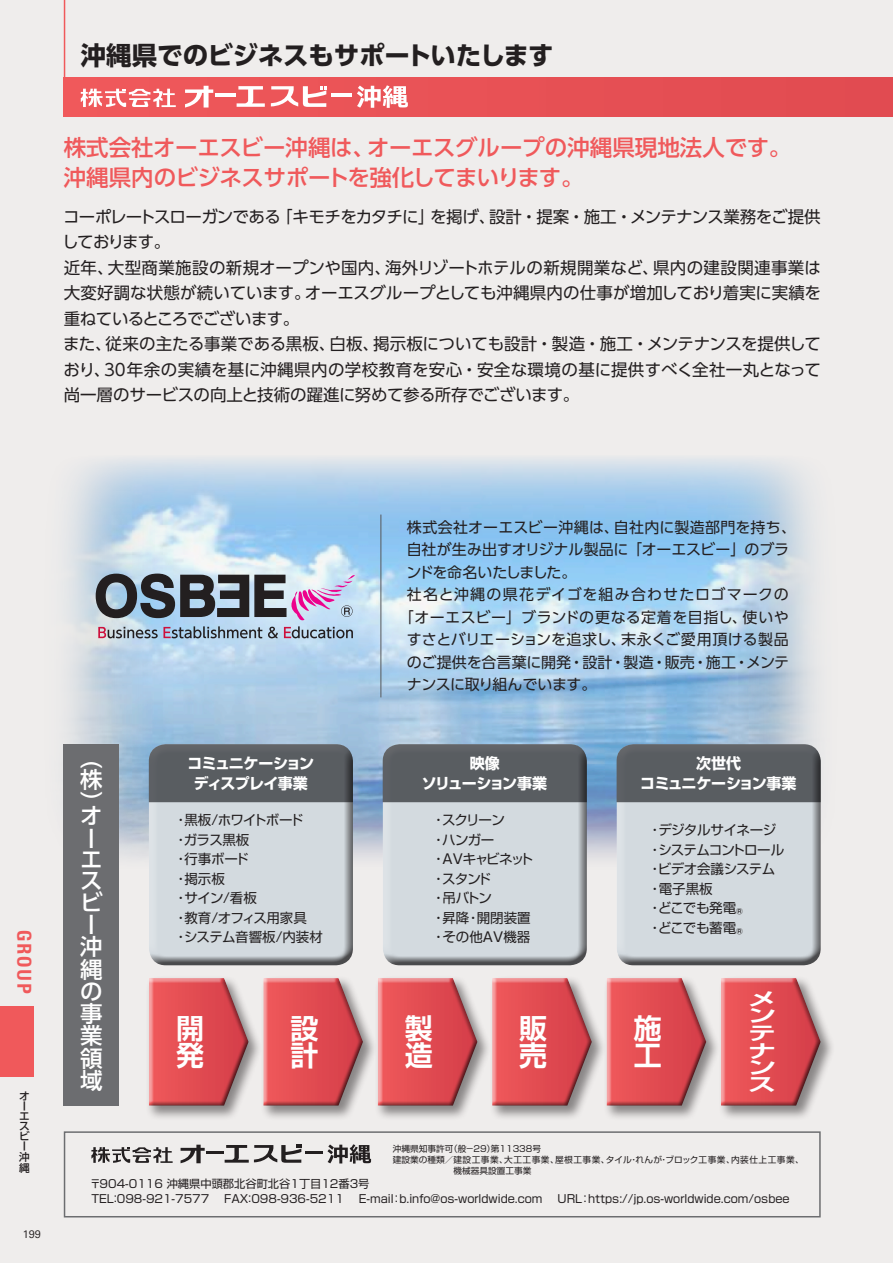
<style>
.page{position:relative;width:893px;height:1263px;background:#efedec}
.page>*{position:absolute;margin:0;border:0;box-sizing:border-box;transform-origin:0 0}
.t1{font:700 27.9px/27.9px "Shin Go Pro De";color:#fff}
.t2{font:700 25.5px "UD Shin Go Pro";letter-spacing:-.01em;color:#231f20}
.t3{font:500 22.5px/30px "UD Shin Go Pro";letter-spacing:-.01em;color:#f0595b}
.t4{font:500 22.5px/22px "UD Shin Go Pro";color:#fff;text-align:justify}
.t5{font:800 condensed 19.2px "Linotype Univers";letter-spacing:.09em;color:#f0595b}
.t6{font:700 18.15px/17px "Shin Go Pro De";color:#fff;text-align:justify;scale:1.54 1}
.t7{font:16.5px/25.5px "UD Shin Go Pro";letter-spacing:-.005em;color:#231f20}
.t8{font:15px "UD Shin Go Pro";letter-spacing:.01em;color:#231f20}
.t9{font:15px "UD Shin Go Pro";letter-spacing:.03em;color:#231f20}
.t10{font:15px "UD Shin Go Pro";letter-spacing:.07em;color:#231f20}
.t11{font:700 15px/19.5px "Shin Go Pro";letter-spacing:-.04em;color:#fff;text-align:center}
.t12{font:700 15px/19.5px "Shin Go Pro";letter-spacing:-.02em;color:#fff;text-align:center}
.t13{font:15px "UD Shin Go Pro";letter-spacing:-.035em;color:#231f20}
.t14{font:15px "UD Shin Go Pro";letter-spacing:-.08em;color:#231f20}
.t15{font:700 15px/19.5px "Shin Go Pro";letter-spacing:-.085em;color:#fff;text-align:center}
.t16{font:13.5px/19.5px "Shin Go Pro";letter-spacing:-.04em;color:#231f20}
.t17{font:13.5px/19.5px "Shin Go Pro";letter-spacing:-.07em;color:#231f20}
.t18{font:11.25px/15px "Shin Go Pro";color:#231f20}
.t19{font:500 10.65px/10.4px "Shin Go Pro";color:#231f20}
.t20{font:10.5px "Linotype Univers Basic";color:#231f20}
.t21{font:8.7px "Shin Go Pro";letter-spacing:.06em;color:#231f20}
.t22{font:8.7px "Shin Go Pro";color:#231f20}
</style>
<div class="page">
<hr style="left:64px;top:0;width:1px;height:78px;background:#f0595b">
<div style="left:64px;top:78px;width:829px;height:38px;background:#e65054"></div>
<hr style="left:215px;top:94px;width:21px;height:3px;background:#fff">
<svg style="left:237px;top:86px;width:28px;height:21px"></svg>
<svg style="left:185px;top:86px;width:28px;height:22px"></svg>
<svg style="left:81px;top:89px;width:95px;height:18px"></svg>
<svg style="left:357px;top:85px;width:51px;height:23px"></svg>
<hr style="left:331px;top:94px;width:21px;height:3px;background:#fff">
<svg style="left:271px;top:86px;width:55px;height:21px"></svg>
<img style="left:63px;top:458px;width:754px;height:414px">
<div style="left:718px;top:975px;width:117px;height:146px;background:#231f20;opacity:.5"></div>
<div style="left:720px;top:976px;width:103px;height:131px;background:#231f20;opacity:.75"></div>
<div style="left:64px;top:1131px;width:757px;height:86px;border:2px solid #6c6d70"></div>
<hr style="left:206px;top:1151px;width:18px;height:3px;background:#231f20">
<svg style="left:181px;top:1145px;width:24px;height:18px"></svg>
<svg style="left:91px;top:1147px;width:82px;height:16px"></svg>
<svg style="left:327px;top:1144px;width:44px;height:19px"></svg>
<hr style="left:305px;top:1151px;width:18px;height:3px;background:#231f20">
<svg style="left:225px;top:1144px;width:76px;height:19px"></svg>
<div style="left:146px;top:747px;width:207px;height:219px;background:#231f20;opacity:.75"></div>
<svg style="left:149px;top:744px;width:204px;height:58px;background:#5a5e62"></svg>
<div style="left:380px;top:747px;width:207px;height:219px;background:#231f20;opacity:.75"></div>
<svg style="left:383px;top:744px;width:204px;height:58px;background:#5a5e62"></svg>
<div style="left:614px;top:747px;width:207px;height:219px;background:#231f20;opacity:.75"></div>
<svg style="left:617px;top:744px;width:204px;height:58px;background:#5a5e62"></svg>
<div style="left:64px;top:744px;width:55px;height:362px;background:#6c6d70"></div>
<div style="left:146px;top:975px;width:117px;height:146px;background:#231f20;opacity:.5"></div>
<div style="left:148px;top:976px;width:103px;height:131px;background:#231f20;opacity:.75"></div>
<div style="left:260px;top:975px;width:118px;height:146px;background:#231f20;opacity:.5"></div>
<div style="left:262px;top:976px;width:104px;height:131px;background:#231f20;opacity:.75"></div>
<div style="left:489px;top:975px;width:117px;height:146px;background:#231f20;opacity:.5"></div>
<div style="left:492px;top:976px;width:102px;height:131px;background:#231f20;opacity:.75"></div>
<div style="left:374px;top:975px;width:118px;height:146px;background:#231f20;opacity:.5"></div>
<div style="left:377px;top:976px;width:103px;height:131px;background:#231f20;opacity:.75"></div>
<div style="left:603px;top:975px;width:118px;height:146px;background:#231f20;opacity:.5"></div>
<div style="left:606px;top:976px;width:102px;height:131px;background:#231f20;opacity:.75"></div>
<svg style="left:95px;top:573px;width:260px;height:65px;background:#8c93a4"></svg>
<hr style="left:380px;top:514px;width:1px;height:183px;background:#57585a">
<div style="left:0;top:1006px;width:34px;height:71px;background:#f0595b"></div>
<h2 class="t2" style="left:81px;top:34px;width:474px">沖縄県でのビジネスもサポートいたします</h2>
<h3 class="t3" style="left:64px;top:132px;width:729px">株式会社オーエスビー沖縄は、オーエスグループの沖縄県現地法人です。沖縄県内のビジネスサポートを強化してまいります。</h3>
<p class="t7" style="left:62px;top:203px;width:761px">コーポレートスローガンである「キモチをカタチに」を掲げ、設計・提案・施工・メンテナンス業務をご提供しております。<br>近年、大型商業施設の新規オープンや国内、海外リゾートホテルの新規開業など、県内の建設関連事業は大変好調な状態が続いています。オーエスグループとしても沖縄県内の仕事が増加しており着実に実績を重ねているところでございます。<br>また、従来の主たる事業である黒板、白板、掲示板についても設計・製造・施工・メンテナンスを提供しており、30年余の実績を基に沖縄県内の学校教育を安心・安全な環境の基に提供すべく全社一丸となって尚一層のサービスの向上と技術の躍進に努めて参る所存でございます。</p>
<p class="t5" style="left:36px;top:930px;width:65px;rotate:90deg">GROUP</p>
<p class="t19" style="left:19px;top:1089px;width:12px">オーエスビー沖縄</p>
<p class="t20" style="left:23px;top:1228px;width:20px">199</p>
<h3 class="t4" style="left:80px;top:745px;width:24px;line-height:22.5px">（株）</h3>
<h3 class="t4" style="left:80px;top:804px;width:24px;text-align:left">オーエスビー沖縄の事業領域</h3>
<p class="t11" style="left:188px;top:752px;width:128px">コミュニケーションディスプレイ事業</p>
<p class="t16" style="left:174px;top:809px;width:150px">・黒板/ホワイトボード<br>・ガラス黒板<br>・行事ボード<br>・掲示板<br>・サイン/看板<br>・教育/オフィス用家具・システム音響板/内装材</p>
<p class="t8" style="left:407px;top:515px;width:391px">株式会社オーエスビー沖縄は、自社内に製造部門を持ち、</p>
<p class="t8" style="left:407px;top:538px;width:384px">自社が生み出すオリジナル製品に「オーエスビー」のブラ</p>
<p class="t14" style="left:406px;top:560px;width:172px">ンドを命名いたしました。</p>
<p class="t10" style="left:407px;top:583px;width:383px">社名と沖縄の県花デイゴを組み合わせたロゴマークの</p>
<p class="t9" style="left:399px;top:605px;width:391px">「オーエスビー」ブランドの更なる定着を目指し、使いや</p>
<p class="t8" style="left:407px;top:628px;width:383px">すさとバリエーションを追求し、末永くご愛用頂ける製品</p>
<p class="t8" style="left:407px;top:650px;width:384px">のご提供を合言葉に開発・設計・製造・販売・施工・メンテ</p>
<p class="t13" style="left:407px;top:673px;width:191px">ナンスに取り組んでいます。</p>
<p class="t15" style="left:422px;top:752px;width:127px">映像<br>ソリューション事業</p>
<p class="t17" style="left:432px;top:809px;width:103px">・スクリーン<br>・ハンガー<br>・ＡＶキャビネット・スタンド<br>・吊バトン<br>・昇降・開閉装置・その他ＡＶ機器</p>
<p class="t12" style="left:640px;top:752px;width:158px">次世代<br>コミュニケーション事業</p>
<p class="t16" style="left:648px;top:818px;width:137px">・デジタルサイネージ・システムコントロール・ビデオ会議システム・電子黒板<br>・どこでも発電R<br>・どこでも蓄電R</p>
<h1 class="t1" style="left:290px;top:1011px;width:29px">設計</h1>
<h1 class="t1" style="left:405px;top:1011px;width:29px">製造</h1>
<h1 class="t1" style="left:519px;top:1011px;width:29px">販売</h1>
<h1 class="t1" style="left:176px;top:1011px;width:29px">開発</h1>
<h1 class="t1" style="left:634px;top:1011px;width:29px">施工</h1>
<p class="t6" style="left:748px;top:989px;width:19px">メンテナンス</p>
<p class="t22" style="left:393px;top:1141px;width:150px">沖縄県知事許可（般－29）第11338号</p>
<p class="t21" style="left:393px;top:1152px;width:413px">建設業の種類／建設工事業、大工工事業、屋根工事業、タイル・れんが・ブロック工事業、内装仕上工事業、</p>
<p class="t22" style="left:453px;top:1163px;width:79px">機械器具設置工事業</p>
<p class="t18" style="left:90px;top:1175px;width:281px">〒904-0116 沖縄県中頭郡北谷町北谷1丁目12番3号<br>TEL：098-921-7577</p>
<p class="t18" style="left:224px;top:1190px;width:121px">FAX：098-936-5211</p>
<p class="t18" style="left:359px;top:1190px;width:185px">E-mail：b.info@os-worldwide.com</p>
<p class="t18" style="left:557px;top:1190px;width:234px">URL：https://jp.os-worldwide.com/osbee</p>
</div>
